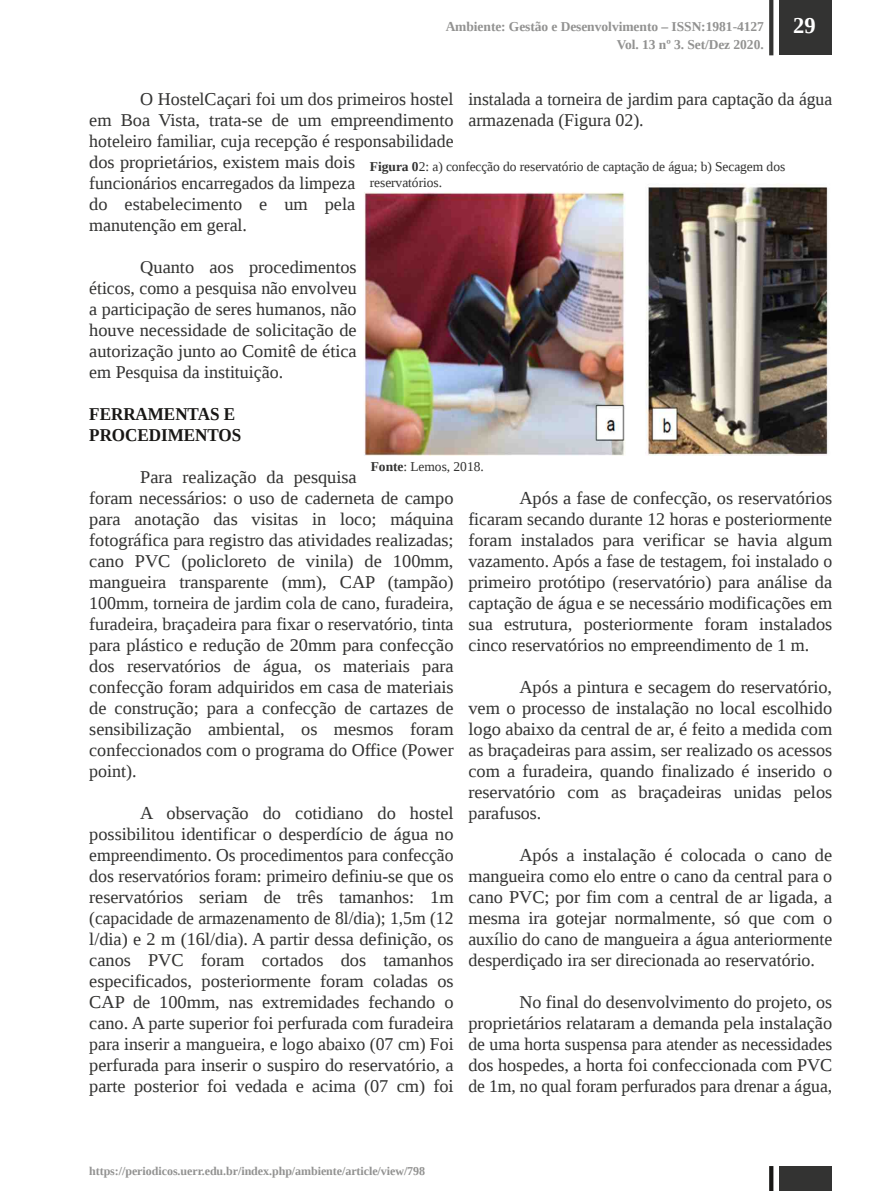
<style>
.page{position:relative;width:893px;height:1191px;background:#fff}
.page>*{position:absolute;margin:0;border:0;box-sizing:border-box;transform-origin:0 0}
.t1{font:700 22.5px "Liberation Serif";color:#fff}
.t2{font:18px/21px "Liberation Serif";color:#333332;text-align:justify}
.t3{font:700 18px/21px "Liberation Serif";letter-spacing:-.005em;color:#181715;scale:.95 1}
.t4{font:13.5px/15.5px "Liberation Serif";letter-spacing:-.01em;color:#333332}
.t5{font:700 13.5px/18px "Liberation Serif";color:#929291;text-align:right}
.t6{font:700 12px "Liberation Serif";letter-spacing:-.005em;color:#929291}
.s1{font-weight:700}
</style>
<div class="page">
<div style="left:779px;top:0;width:53px;height:55px;background:#333332"></div>
<svg style="left:769px;top:0;width:4px;height:55px"></svg>
<div style="left:779px;top:1166px;width:53px;height:25px;background:#333332"></div>
<svg style="left:769px;top:1166px;width:4px;height:25px"></svg>
<img style="left:364px;top:184px;width:464px;height:272px">
<p class="t5" style="left:446px;top:18px;width:320px">Ambiente: Gestão e Desenvolvimento – ISSN:1981-4127<br>Vol. 13 nº 3. Set/Dez 2020.</p>
<p class="t1" style="left:793px;top:13px;width:24px">29</p>
<p class="t2" style="left:89px;top:88px;width:366px;text-align:left;text-indent:51px">O HostelCaçari foi um dos primeiros hostel em Boa Vista, trata-se de um empreendimento hoteleiro familiar, cuja recepção é responsabilidade dos proprietários, existem mais dois<br>funcionários encarregados da limpeza<br>do estabelecimento e um pela<br>manutenção em geral.</p>
<p class="t2" style="left:89px;top:256px;width:269px;text-indent:51px">Quanto aos procedimentos éticos, como a pesquisa não envolveu a participação de seres humanos, não houve necessidade de solicitação de autorização junto ao Comitê de ética em Pesquisa da instituição.</p>
<p class="t3" style="left:89px;top:403px;width:161px">FERRAMENTAS E<br>PROCEDIMENTOS</p>
<p class="t2" style="left:89px;top:466px;width:366px;text-align:left;text-indent:51px">Para realização da pesquisa<br>foram necessários: o uso de caderneta de campo para anotação das visitas in loco; máquina fotográfica para registro das atividades realizadas; cano PVC (policloreto de vinila) de 100mm, mangueira transparente (mm), CAP (tampão)<br>100mm, torneira de jardim cola de cano, furadeira, furadeira, braçadeira para fixar o reservatório, tinta para plástico e redução de 20mm para confecção dos reservatórios de água, os materiais para confecção foram adquiridos em casa de materiais de construção; para a confecção de cartazes de sensibilização ambiental, os mesmos foram confeccionados com o programa do Office (Power point).</p>
<p class="t2" style="left:89px;top:802px;width:366px;text-indent:51px">A observação do cotidiano do hostel possibilitou identificar o desperdício de água no empreendimento. Os procedimentos para confecção dos reservatórios foram: primeiro definiu-se que os reservatórios seriam de três tamanhos: 1m (capacidade de armazenamento de 8l/dia); 1,5m (12 l/dia) e 2 m (16l/dia). A partir dessa definição, os canos PVC foram cortados dos tamanhos especificados, posteriormente foram coladas os CAP de 100mm, nas extremidades fechando o cano. A parte superior foi perfurada com furadeira para inserir a mangueira, e logo abaixo (07 cm) Foi perfurada para inserir o suspiro do reservatório, a parte posterior foi vedada e acima (07 cm) foi</p>
<p class="t2" style="left:468px;top:88px;width:365px">instalada a torneira de jardim para captação da água armazenada (Figura 02).</p>
<p class="t4" style="left:370px;top:159px;width:417px"><span class="s1">Figura 0</span>2: a) confecção do reservatório de captação de água; b) Secagem dos reservatórios.</p>
<p class="t4" style="left:371px;top:459px;width:115px"><span class="s1">Fonte</span>: Lemos, 2018.</p>
<p class="t2" style="left:468px;top:487px;width:365px;text-indent:51px">Após a fase de confecção, os reservatórios ficaram secando durante 12 horas e posteriormente foram instalados para verificar se havia algum vazamento. Após a fase de testagem, foi instalado o primeiro protótipo (reservatório) para análise da captação de água e se necessário modificações em sua estrutura, posteriormente foram instalados cinco reservatórios no empreendimento de 1 m.</p>
<p class="t2" style="left:468px;top:676px;width:365px;text-indent:51px">Após a pintura e secagem do reservatório, vem o processo de instalação no local escolhido logo abaixo da central de ar, é feito a medida com as braçadeiras para assim, ser realizado os acessos com a furadeira, quando finalizado é inserido o reservatório com as braçadeiras unidas pelos parafusos.</p>
<p class="t2" style="left:468px;top:844px;width:365px;text-indent:51px">Após a instalação é colocada o cano de mangueira como elo entre o cano da central para o cano PVC; por fim com a central de ar ligada, a mesma ira gotejar normalmente, só que com o auxílio do cano de mangueira a água anteriormente desperdiçado ira ser direcionada ao reservatório.</p>
<p class="t2" style="left:468px;top:991px;width:365px;text-indent:51px">No final do desenvolvimento do projeto, os proprietários relataram a demanda pela instalação de uma horta suspensa para atender as necessidades dos hospedes, a horta foi confeccionada com PVC de 1m, no qual foram perfurados para drenar a água,</p>
<p class="t6" style="left:89px;top:1163px;width:337px">https://periodicos.uerr.edu.br/index.php/ambiente/article/view/798</p>
</div>
